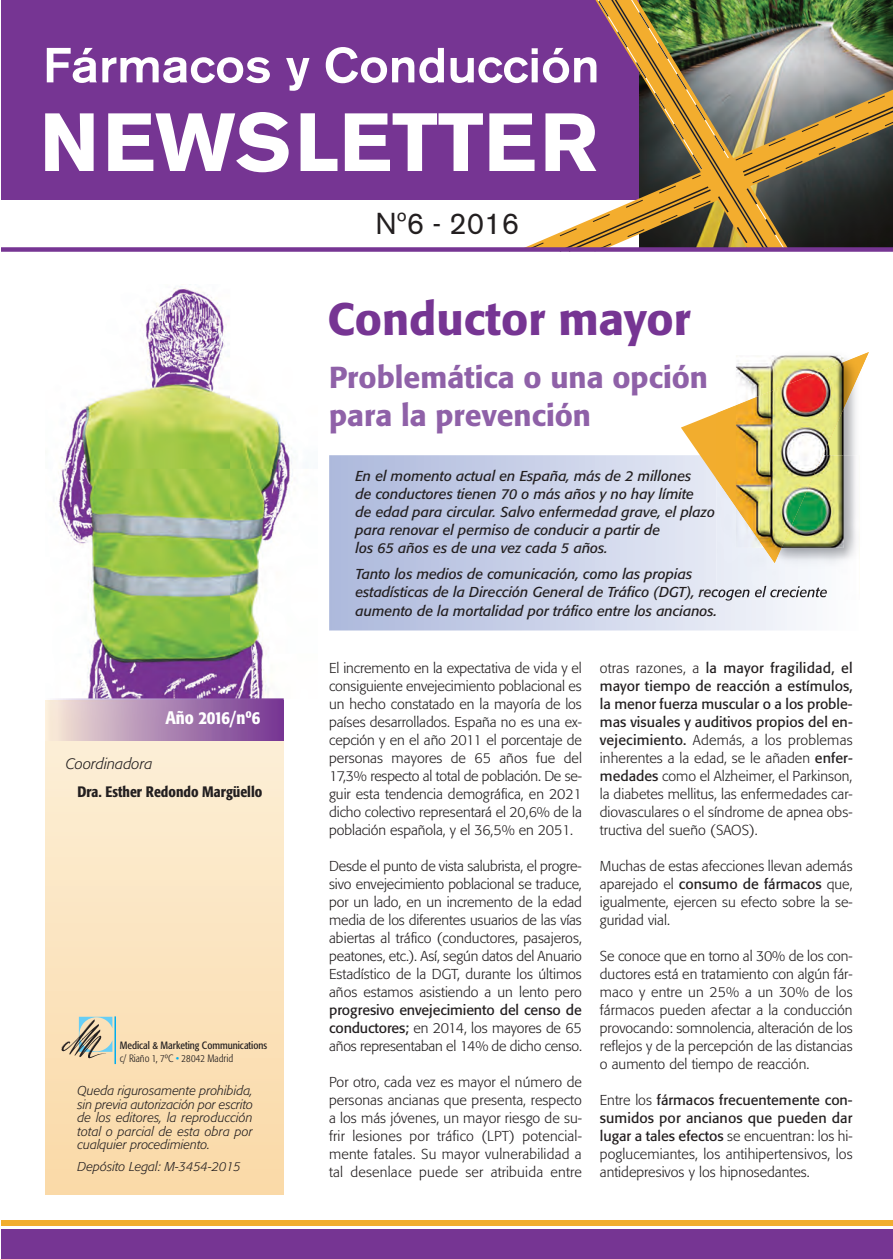
<style>
.page{position:relative;width:893px;height:1259px;background:#fff}
.page>*{position:absolute;margin:0;border:0;box-sizing:border-box;transform-origin:0 0}
.t1{font:500 45px "Formata";color:#763593}
.t2{font:500 30px/37.8px "Formata";color:#8f61a8}
.t3{font:30px "Akzidenz Grotesk BE";color:#231f20}
.t4{font:500 condensed 18px "Formata";color:#fff}
.t5{font:500 condensed 15px "Formata";color:#231f20}
.t6{font:italic 300 15px "Formata";color:#231f20}
.t7{font:300 14.25px/18px "Formata";color:#231f20;text-align:justify}
.t8{font:italic 14.25px/18px "Formata";color:#231f20}
.t9{font:italic 300 12.75px/13.5px "Formata";color:#231f20;text-align:justify}
.t10{font:condensed 10.5px/13.5px "Formata";color:#231f20}
.s1{font-weight:300}
.s2{font-weight:300;color:#00aeef}
.s3{font-size:15px}
.s4{font-weight:400}
</style>
<div class="page">
<div style="left:1px;top:1229px;width:891px;height:29px;background:#763593"></div>
<div style="left:1px;top:1220px;width:891px;height:5px;background:#f2ad2e"></div>
<div style="left:1px;top:0;width:891px;height:199px;background:#763593"></div>
<div style="left:1px;top:247px;width:891px;height:5px;background:#763593"></div>
<div style="left:46px;top:700px;width:237px;height:494px;background:linear-gradient(to bottom,#fbefda,#fadaa7)"></div>
<svg style="left:61px;top:1016px;width:51px;height:42px;background:#c6bea4"></svg>
<hr style="left:114px;top:1016px;width:2px;height:48px;background:#00aeef">
<img style="left:58px;top:286px;width:234px;height:412px">
<img style="left:53px;top:698px;width:230px;height:2px">
<img style="left:46px;top:700px;width:237px;height:40px">
<svg style="left:680px;top:413px;width:36px;height:150px;background:#e8ddca"></svg>
<img style="left:843px;top:352px;width:26px;height:103px">
<img style="left:716px;top:455px;width:143px;height:145px">
<img style="left:843px;top:352px;width:25px;height:56px">
<img style="left:763px;top:548px;width:18px;height:15px">
<img style="left:716px;top:405px;width:19px;height:102px">
<img style="left:736px;top:355px;width:107px;height:7px">
<img style="left:735px;top:362px;width:108px;height:186px">
<svg style="left:45px;top:0;width:848px;height:252px"></svg>
<p class="t6" style="left:66px;top:757px;width:88px">Coordinadora</p>
<p class="t4" style="left:165px;top:711px;width:97px">Año 2016/nº6</p>
<p class="t5" style="left:77px;top:785px;width:186px">Dra. Esther Redondo Margüello</p>
<p class="t10" style="left:120px;top:1038px;width:149px">Medical &amp; Marketing Communications <span class="s1">c/ Riaño 1, 7ºC</span> <span class="s2">•</span> <span class="s1">28042 Madrid</span></p>
<p class="t9" style="left:78px;top:1084px;width:177px">Queda rigurosamente prohibida, sin previa autorización por escrito de los editores, la reproducción total o parcial de esta obra por cualquier procedimiento.</p>
<p class="t9" style="left:78px;top:1160px;width:165px">Depósito Legal: M-3454-2015</p>
<h2 class="t3" style="left:375px;top:213px;width:145px">Nº6 - 2016</h2>
<h1 class="t1" style="left:327px;top:300px;width:364px">Conductor mayor</h1>
<h2 class="t2" style="left:329px;top:361px;width:380px">Problemática o una opción para la prevención</h2>
<p class="t8" style="left:355px;top:468px;width:361px">En el momento actual en España, más de 2 millones<br>de conductores tienen 70 o más años y no hay límite<br>de edad para circular. Salvo enfermedad grave, el plazo para renovar el permiso de conducir a partir de<br>los 65 años es de una vez cada 5 años.</p>
<p class="t8" style="left:355px;top:566px;width:473px">Tanto los medios de comunicación, como las propias<br>estadísticas de la Dirección General de Tráfico (DGT), recogen el creciente aumento de la mortalidad por tráfico entre los ancianos<span class="s3">.</span></p>
<p class="t7" style="left:329px;top:660px;width:254px">El incremento en la expectativa de vida y el consiguiente envejecimiento poblacional es un hecho constatado en la mayoría de los países desarrollados. España no es una ex&shy;cepción y en el año 2011 el porcentaje de personas mayores de 65 años fue del 17,3% respecto al total de población. De se&shy;guir esta tendencia demográfica, en 2021 dicho colectivo representará el 20,6% de la población española, y el 36,5% en 2051.</p>
<p class="t7" style="left:329px;top:858px;width:254px">Desde el punto de vista salubrista, el progre&shy;sivo envejecimiento poblacional se traduce, por un lado, en un incremento de la edad media de los diferentes usuarios de las vías abiertas al tráfico (conductores, pasajeros, peatones, etc.). Así, según datos del Anuario Estadístico de la DGT, durante los últimos años estamos asistiendo a un lento pero</p>
<p class="t7" style="left:329px;top:1002px;width:254px"><span class="s4">progresivo envejecimiento del censo de conductores;</span> en 2014, los mayores de 65 años representaban el 14% de dicho censo.</p>
<p class="t7" style="left:329px;top:1074px;width:254px">Por otro, cada vez es mayor el número de personas ancianas que presenta, respecto a los más jóvenes, un mayor riesgo de su&shy;frir lesiones por tráfico (LPT) potencial&shy;mente fatales. Su mayor vulnerabilidad a tal desenlace puede ser atribuida entre</p>
<p class="t7" style="left:599px;top:660px;width:254px">otras razones, a <span class="s4">la mayor fragilidad, el mayor tiempo de reacción a estímulos, la menor fuerza muscular o a los proble&shy;mas visuales y auditivos propios del en&shy;vejecimiento.</span> Además, a los problemas inherentes a la edad, se le añaden <span class="s4">enfer&shy;medades</span> como el Alzheimer, el Parkinson, la diabetes mellitus, las enfermedades car&shy;diovasculares o el síndrome de apnea obs&shy;tructiva del sueño (SAOS).</p>
<p class="t7" style="left:599px;top:858px;width:254px">Muchas de estas afecciones llevan además aparejado el <span class="s4">consumo de fármacos</span> que, igualmente, ejercen su efecto sobre la se&shy;guridad vial.</p>
<p class="t7" style="left:599px;top:948px;width:254px">Se conoce que en torno al 30% de los con&shy;ductores está en tratamiento con algún fár&shy;maco y entre un 25% a un 30% de los fármacos pueden afectar a la conducción provocando: somnolencia, alteración de los reflejos y de la percepción de las distancias o aumento del tiempo de reacción.</p>
<p class="t7" style="left:599px;top:1091px;width:254px">Entre los <span class="s4">fármacos frecuentemente con&shy;sumidos por ancianos que pueden dar lugar a tales efectos</span> se encuentran: los hi&shy;poglucemiantes, los antihipertensivos, los antidepresivos y los hipnosedantes.</p>
</div>
